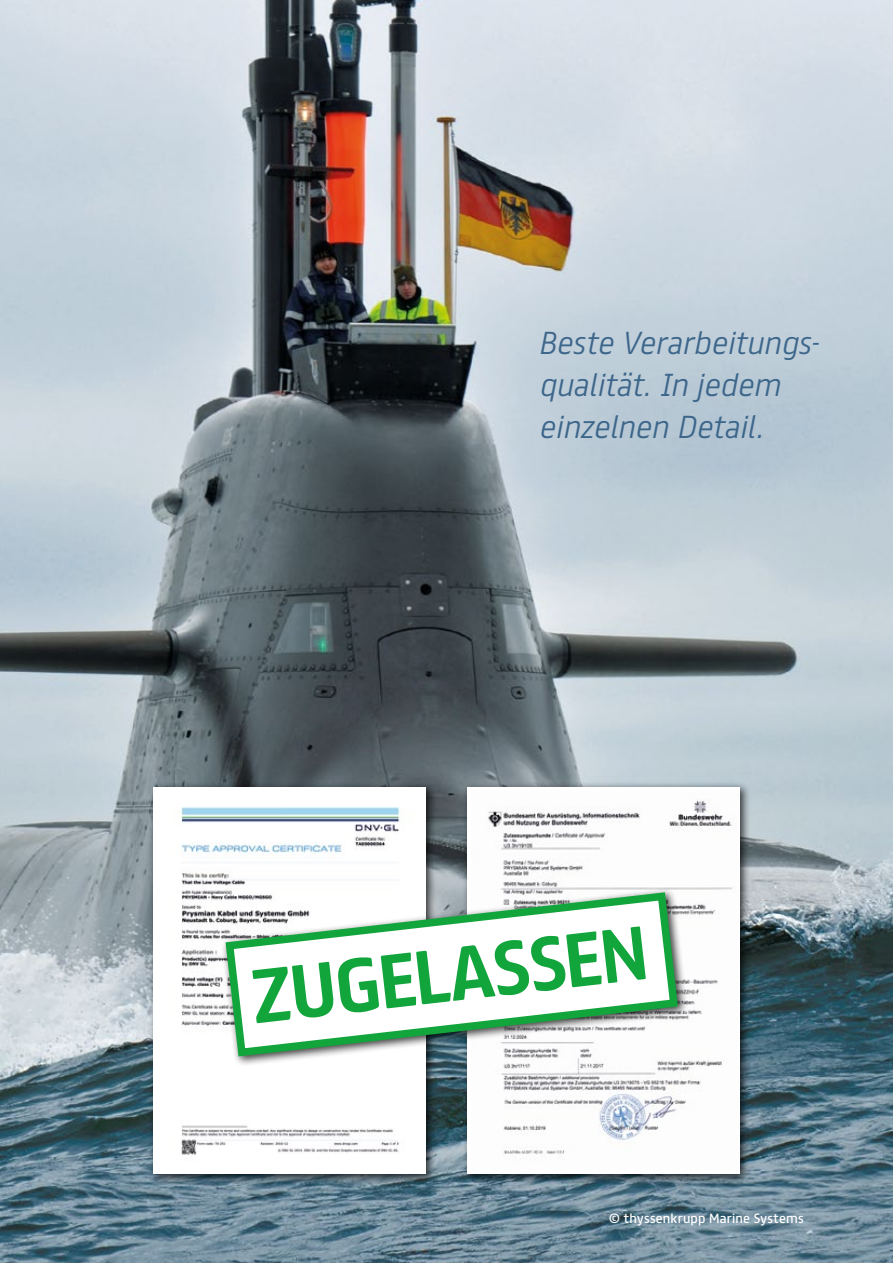
<style>
.page{position:relative;width:893px;height:1263px;background:#fff}
.page>*{position:absolute;margin:0;border:0;box-sizing:border-box;transform-origin:0 0}
.t1{font:700 67.95px "FS Truman";color:#11a53c}
.t2{font:italic 300 28.5px/42px "FS Truman";letter-spacing:.01em;color:#3d668b}
.t3{font:12px "FS Truman";letter-spacing:.02em;color:#fff}
</style>
<div class="page">
<img style="left:0;top:0;width:893px;height:1263px">
<div style="left:462px;top:781px;width:289px;height:404px;background:#000;opacity:.75"></div>
<img style="left:469px;top:789px;width:270px;height:382px">
<div style="left:148px;top:781px;width:288px;height:404px;background:#000;opacity:.75"></div>
<div style="left:153px;top:787px;width:272px;height:387px;background:#fff"></div>
<img style="left:180px;top:807px;width:220px;height:348px">
<div style="left:221px;top:887px;width:467px;height:180px;background:#000;opacity:.75"></div>
<svg style="left:221px;top:888px;width:461px;height:172px"></svg>
<p class="t2" style="left:540px;top:319px;width:282px">Beste Verarbeitungs&shy;qualität. In jedem einzelnen Detail.</p>
<h1 class="t1" style="left:246px;top:937px;width:400px;rotate:-6deg">ZUGELASSEN</h1>
<p class="t3" style="left:609px;top:1208px;width:196px">© thyssenkrupp Marine Systems</p>
</div>
